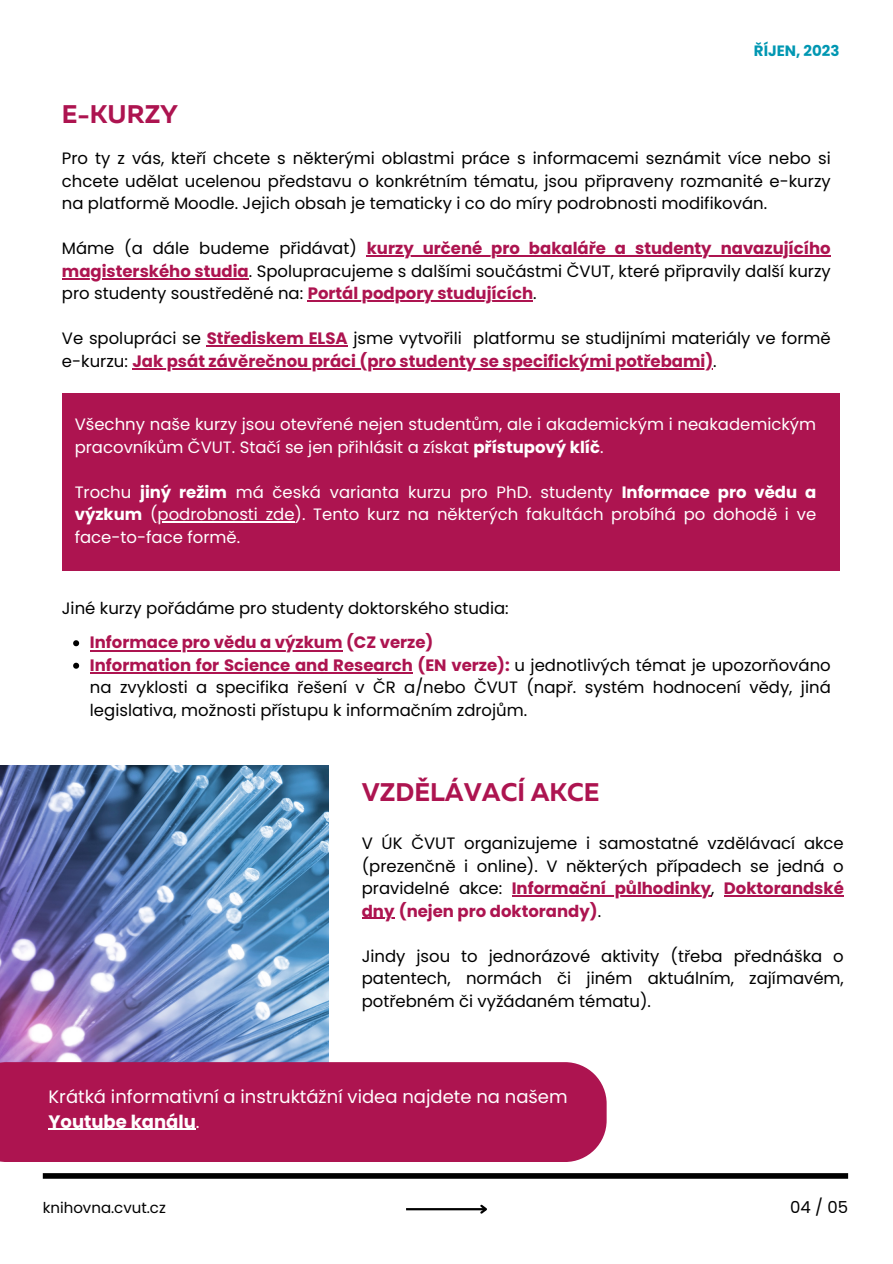
<style>
.page{position:relative;width:893px;height:1264px;background:#fff}
.page>*{position:absolute;margin:0;border:0;box-sizing:border-box;transform-origin:0 0}
.t1{font:700 25.5px "Muller";color:#ad1450}
.t2{font:18px "Poppins";color:#fff}
.t3{font:700 18px "Poppins";color:#fff}
.t4{font:16.5px/22.5px "Poppins";color:#000;text-align:justify}
.t5{font:16.5px/22.5px "Poppins";color:#fff}
.t6{font:700 16.5px "Poppins";color:#ad1450}
.t7{font:15px "Poppins";color:#000}
.t8{font:700 15px "Poppins";color:#0097b2}
.s1{font-weight:700;color:#ad1450}
.s2{font-weight:700}
.s3{font-weight:400}
</style>
<div class="page">
<div style="left:43px;top:1173px;width:805px;height:5px;background:#000"></div>
<hr style="left:406px;top:1207px;width:80px;height:3px;background:#000">
<svg style="left:478px;top:1204px;width:9px;height:10px"></svg>
<img style="left:0;top:765px;width:329px;height:297px">
<div style="left:0;top:1062px;width:606px;height:99px;background:#ad1450"></div>
<svg style="left:73px;top:640px;width:6px;height:6px"></svg>
<hr style="left:90px;top:650px;width:252px;height:1px;background:#ad1450">
<svg style="left:73px;top:662px;width:6px;height:6px"></svg>
<hr style="left:90px;top:672px;width:323px;height:2px;background:#ad1450">
<hr style="left:367px;top:255px;width:463px;height:2px;background:#ad1450">
<hr style="left:62px;top:278px;width:187px;height:1px;background:#ad1450">
<hr style="left:308px;top:300px;width:225px;height:2px;background:#ad1450">
<hr style="left:207px;top:345px;width:141px;height:2px;background:#ad1450">
<hr style="left:132px;top:368px;width:581px;height:1px;background:#ad1450">
<hr style="left:48px;top:1128px;width:148px;height:1px;background:#fff">
<div style="left:62px;top:393px;width:777px;height:177px;background:#ad1450"></div>
<hr style="left:169px;top:521px;width:125px;height:1px;background:#fff">
<hr style="left:511px;top:895px;width:200px;height:1px;background:#ad1450">
<hr style="left:723px;top:895px;width:120px;height:1px;background:#ad1450">
<hr style="left:361px;top:917px;width:33px;height:2px;background:#ad1450">
<p class="t1" style="left:62px;top:104px;width:118px">E-KURZY</p>
<p class="t8" style="left:753px;top:40px;width:87px">ŘÍJEN, 2023</p>
<p class="t4" style="left:62px;top:147px;width:770px">Pro ty z vás, kteří chcete s některými oblastmi práce s informacemi seznámit více nebo si chcete udělat ucelenou představu o konkrétním tématu, jsou připraveny rozmanité e-kurzy na platformě Moodle. Jejich obsah je tematicky i co do míry podrobnosti modifikován.</p>
<p class="t4" style="left:62px;top:237px;width:770px">Máme (a dále budeme přidávat) <span class="s1">kurzy určené pro bakaláře a studenty navazujícího magisterského studia</span>. Spolupracujeme s dalšími součástmi ČVUT, které připravily další kurzy pro studenty soustředěné na: <span class="s1">Portál podpory studujících</span>.</p>
<p class="t4" style="left:62px;top:327px;width:770px">Ve spolupráci se <span class="s1">Střediskem ELSA</span> jsme vytvořili platformu se studijními materiály ve formě e-kurzu: <span class="s1">Jak psát závěrečnou práci (pro studenty se specifickými potřebami)</span>.</p>
<p class="t5" style="left:75px;top:413px;width:743px">Všechny naše kurzy jsou otevřené nejen studentům, ale i akademickým i neakademickým pracovníkům ČVUT. Stačí se jen přihlásit a získat <span class="s2">přístupový klíč</span>.</p>
<p class="t5" style="left:75px;top:481px;width:743px;text-align:justify">Trochu <span class="s2">jiný režim</span> má česká varianta kurzu pro PhD. studenty <span class="s2">Informace pro vědu a výzkum</span> (podrobnosti zde). Tento kurz na některých fakultách probíhá po dohodě i ve face-to-face formě.</p>
<p class="t4" style="left:62px;top:597px;width:448px">Jiné kurzy pořádáme pro studenty doktorského studia:</p>
<p class="t6" style="left:90px;top:631px;width:345px">Informace pro vědu a výzkum (CZ verze)</p>
<p class="t4" style="left:90px;top:654px;width:742px"><span class="s1">Information for Science and Research (EN verze):</span> u jednotlivých témat je upozorňováno na zvyklosti a specifika řešení v ČR a/nebo ČVUT (např. systém hodnocení vědy, jiná legislativa, možnosti přístupu k informačním zdrojům.</p>
<p class="t1" style="left:361px;top:781px;width:239px">VZDĚLÁVACÍ AKCE</p>
<p class="t4" style="left:361px;top:832px;width:483px">V ÚK ČVUT organizujeme i samostatné vzdělávací akce (prezenčně i online). V některých případech se jedná o pravidelné akce: <span class="s1">Informační půlhodinky</span>, <span class="s1">Doktorandské dny (nejen pro doktorandy)</span>.</p>
<p class="t4" style="left:361px;top:944px;width:483px">Jindy jsou to jednorázové aktivity (třeba přednáška o patentech, normách či jiném aktuálním, zajímavém, potřebném či vyžádaném tématu).</p>
<p class="t2" style="left:48px;top:1083px;width:520px">Krátká informativní a instruktážní videa najdete na našem</p>
<p class="t3" style="left:48px;top:1108px;width:153px">Youtube kanálu<span class="s3">.</span></p>
<p class="t7" style="left:43px;top:1196px;width:125px">knihovna.cvut.cz</p>
<p class="t4" style="left:790px;top:1195px;width:60px">04 / 05</p>
</div>
